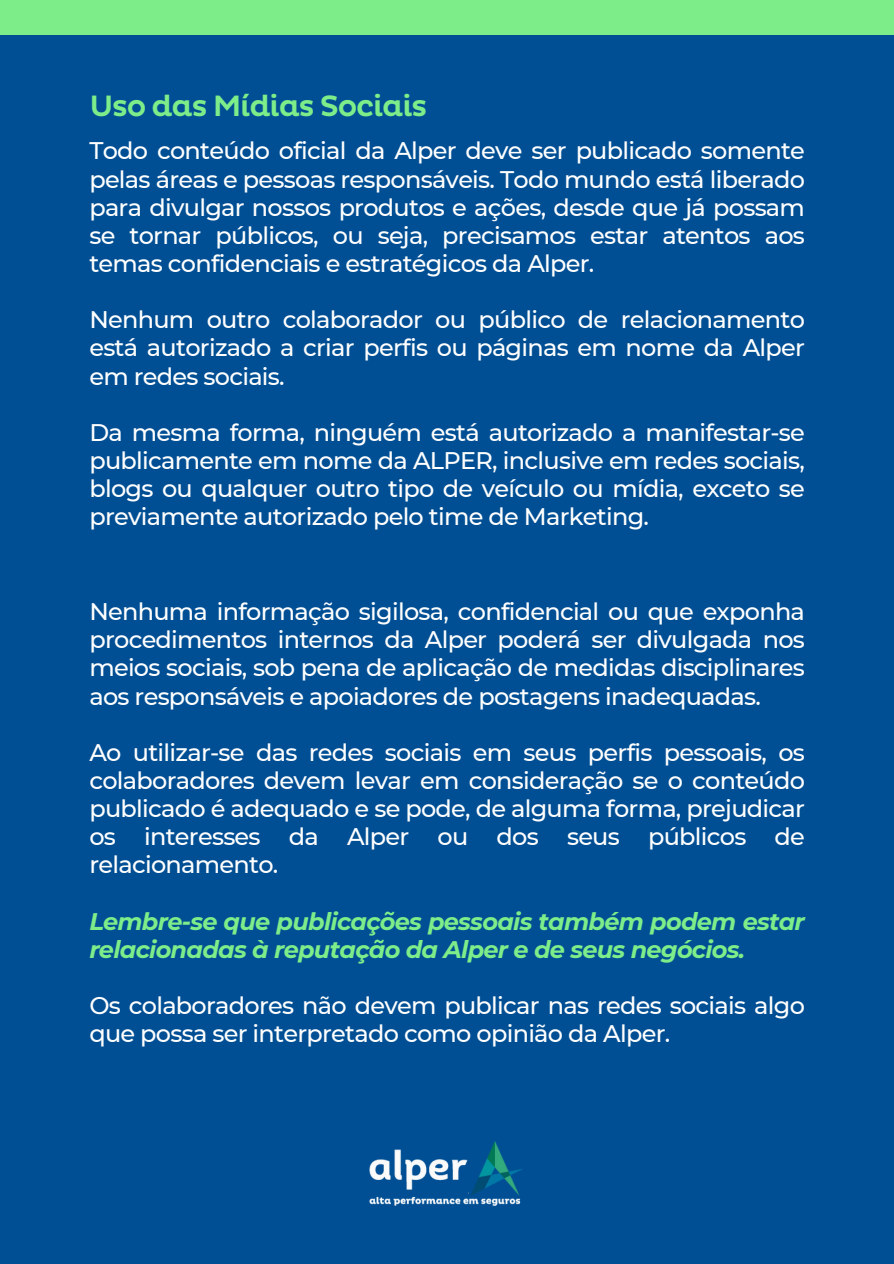
<style>
.page{position:relative;width:894px;height:1264px;background:#fff}
.page>*{position:absolute;margin:0;border:0;box-sizing:border-box;transform-origin:0 0}
.t1{font:500 30px "Pluto";letter-spacing:-.04em;color:#7ded8a}
.t2{font:500 24px/28.2px "Montserrat";letter-spacing:-.03em;color:#fff;text-align:justify}
.t3{font:italic 700 24px/28.2px "Montserrat";letter-spacing:-.03em;color:#7ded8a}
</style>
<div class="page">
<div style="left:0;top:0;width:893px;height:1263px;background:#004f94"></div>
<div style="left:0;top:0;width:893px;height:34px;background:#7ded8a"></div>
<img style="left:468px;top:1141px;width:54px;height:54px">
<img style="left:369px;top:1149px;width:99px;height:41px">
<img style="left:369px;top:1195px;width:152px;height:11px">
<p class="t1" style="left:89px;top:88px;width:339px">Uso das Mídias Sociais</p>
<p class="t2" style="left:89px;top:137px;width:717px">Todo conteúdo oficial da Alper deve ser publicado somente pelas áreas e pessoas responsáveis. Todo mundo está liberado para divulgar nossos produtos e ações, desde que já possam se tornar públicos, ou seja, precisamos estar atentos aos temas confidenciais e estratégicos da Alper.</p>
<h1 class="t2" style="left:89px;top:305px;width:717px">Nenhum outro colaborador ou público de relacionamento está autorizado a criar perfis ou páginas em nome da Alper em redes sociais.</h1>
<p class="t2" style="left:89px;top:418px;width:717px">Da mesma forma, ninguém está autorizado a manifestar-se publicamente em nome da ALPER, inclusive em redes sociais, blogs ou qualquer outro tipo de veículo ou mídia, exceto se previamente autorizado pelo time de Marketing.</p>
<p class="t2" style="left:89px;top:597px;width:717px">Nenhuma informação sigilosa, confidencial ou que exponha procedimentos internos da Alper poderá ser divulgada nos meios sociais, sob pena de aplicação de medidas disciplinares aos responsáveis e apoiadores de postagens inadequadas.</p>
<p class="t2" style="left:89px;top:738px;width:717px">Ao utilizar-se das redes sociais em seus perfis pessoais, os colaboradores devem levar em consideração se o conteúdo publicado é adequado e se pode, de alguma forma, prejudicar os interesses da Alper ou dos seus públicos de relacionamento.</p>
<p class="t3" style="left:89px;top:907px;width:717px">Lembre-se que publicações pessoais também podem estar relacionadas à reputação da Alper e de seus negócios.</p>
<p class="t2" style="left:89px;top:991px;width:717px">Os colaboradores não devem publicar nas redes sociais algo que possa ser interpretado como opinião da Alper.</p>
</div>
